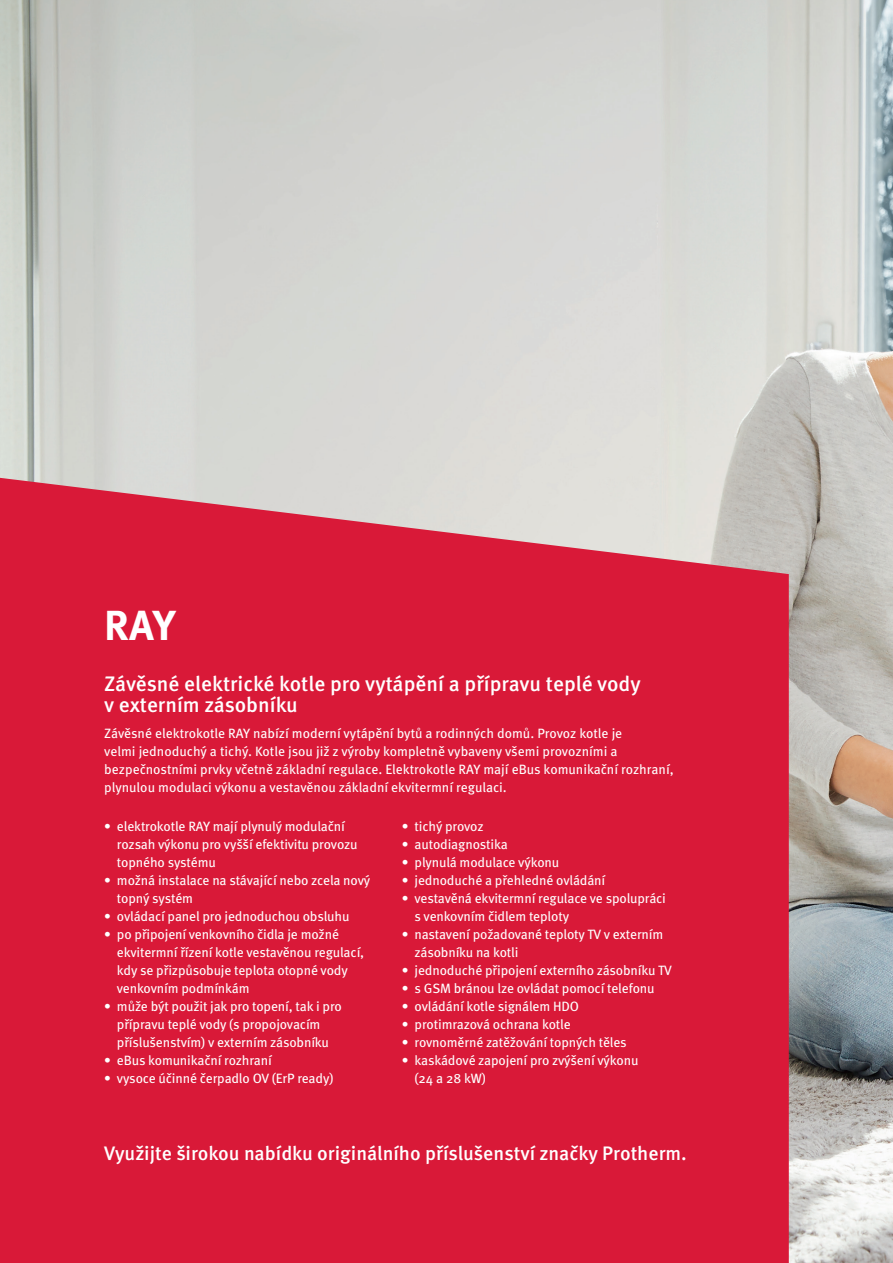
<style>
.page{position:relative;width:893px;height:1263px;background:#fff}
.page>*{position:absolute;margin:0;border:0;box-sizing:border-box;transform-origin:0 0}
.Headline_white{font:700 42px "Meta Pro";color:#fff}
.Subline_white{font:500 21px/21px "Meta Pro";color:#fff}
.Subline_white-2{font:500 19.5px "Meta Pro";color:#fff}
.t1{font:13.5px/18px "Meta Pro";letter-spacing:-.01em;color:#fff}
.s1{font-family:"Helvetica Neue LT Pro"}
</style>
<div class="page">
<img style="left:0;top:0;width:893px;height:1263px">
<div style="left:0;top:478px;width:789px;height:785px;background:#d91938"></div>
<p class="Headline_white" style="left:104px;top:592px;width:73px">RAY</p>
<p class="Subline_white" style="left:104px;top:671px;width:538px">Závěsné elektrické kotle pro vytápění a přípravu teplé vody v externím zásobníku</p>
<p class="t1" style="left:104px;top:723px;width:571px">Závěsné elektrokotle RAY nabízí moderní vytápění bytů a rodinných domů. Provoz kotle je<br>velmi jednoduchý a tichý. Kotle jsou již z výroby kompletně vybaveny všemi provozními a bezpečnostními prvky včetně základní regulace. Elektrokotle RAY mají eBus komunikační rozhraní, plynulou modulaci výkonu a vestavěnou základní ekvitermní regulaci.</p>
<p class="t1" style="left:117px;top:816px;width:242px;text-indent:-13px"><span class="s1">•</span> elektrokotle RAY mají plynulý modulační rozsah výkonu pro vyšší efektivitu provozu topného systému</p>
<p class="t1" style="left:117px;top:870px;width:255px;text-indent:-13px"><span class="s1">•</span> možná instalace na stávající nebo zcela nový topný systém</p>
<p class="t1" style="left:104px;top:906px;width:247px"><span class="s1">•</span> ovládací panel pro jednoduchou obsluhu</p>
<p class="t1" style="left:117px;top:924px;width:249px;text-indent:-13px"><span class="s1">•</span> po připojení venkovního čidla je možné ekvitermní řízení kotle vestavěnou regulací, kdy se přizpůsobuje teplota otopné vody venkovním podmínkám</p>
<p class="t1" style="left:117px;top:996px;width:226px;text-indent:-13px"><span class="s1">•</span> může být použit jak pro topení, tak i pro přípravu teplé vody (s propojovacím příslušenstvím) v externím zásobníku</p>
<p class="t1" style="left:104px;top:1050px;width:169px"><span class="s1">•</span> eBus komunikační rozhraní</p>
<p class="t1" style="left:104px;top:1068px;width:231px"><span class="s1">•</span> vysoce účinné čerpadlo OV (ErP ready)</p>
<p class="t1" style="left:402px;top:816px;width:83px"><span class="s1">•</span> tichý provoz</p>
<p class="t1" style="left:402px;top:834px;width:107px"><span class="s1">•</span> autodiagnostika</p>
<p class="t1" style="left:402px;top:852px;width:159px"><span class="s1">•</span> plynulá modulace výkonu</p>
<p class="t1" style="left:402px;top:870px;width:205px"><span class="s1">•</span> jednoduché a přehledné ovládání</p>
<p class="t1" style="left:415px;top:888px;width:253px;text-indent:-13px"><span class="s1">•</span> vestavěná ekvitermní regulace ve spolupráci s venkovním čidlem teploty</p>
<p class="t1" style="left:415px;top:924px;width:250px;text-indent:-13px"><span class="s1">•</span> nastavení požadované teploty TV v externím zásobníku na kotli</p>
<p class="t1" style="left:402px;top:960px;width:272px"><span class="s1">•</span> jednoduché připojení externího zásobníku TV</p>
<p class="t1" style="left:402px;top:978px;width:254px"><span class="s1">•</span> s GSM bránou lze ovládat pomocí telefonu</p>
<p class="t1" style="left:402px;top:996px;width:179px"><span class="s1">•</span> ovládání kotle signálem HDO</p>
<p class="t1" style="left:402px;top:1014px;width:170px"><span class="s1">•</span> protimrazová ochrana kotle</p>
<p class="t1" style="left:402px;top:1032px;width:226px"><span class="s1">•</span> rovnoměrné zatěžování topných těles</p>
<p class="t1" style="left:415px;top:1050px;width:225px;text-indent:-13px"><span class="s1">•</span> kaskádové zapojení pro zvýšení výkonu (24 a 28 kW)</p>
<p class="Subline_white-2" style="left:104px;top:1138px;width:584px">Využijte širokou nabídku originálního příslušenství značky Protherm.</p>
</div>
